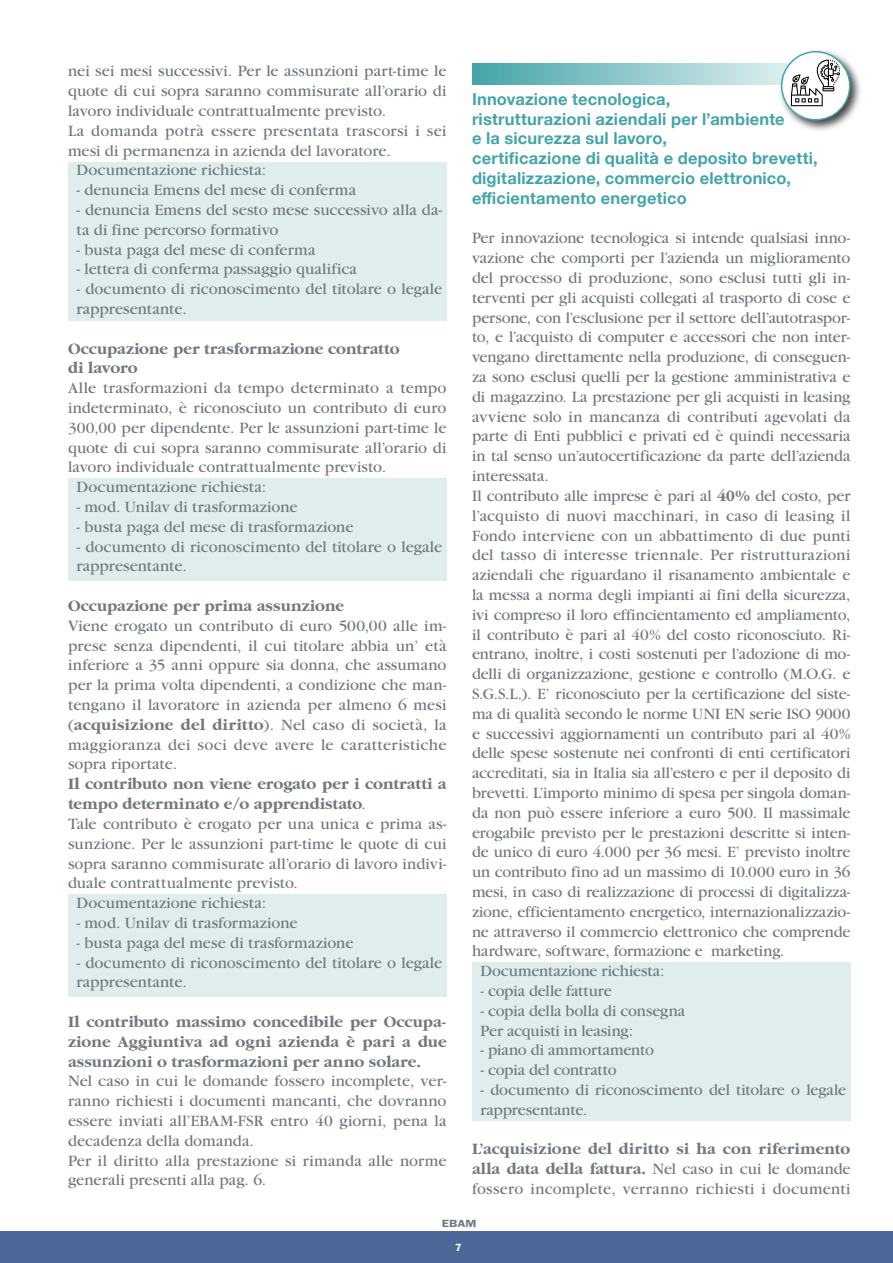
<style>
.page{position:relative;width:893px;height:1263px;background:#fff}
.page>*{position:absolute;margin:0;border:0;box-sizing:border-box;transform-origin:0 0}
.t1{font:16.5px/19.8px "Garamond";color:#72797e}
.t2{font:700 16.5px/19.8px "Garamond";color:#72797e}
.t3{font:700 16.5px/19.8px "Helvetica Neue";letter-spacing:.01em;color:#44a5a9}
.t4{font:16.5px "Garamond";letter-spacing:.02em;color:#72797e}
.t5{font:600 10.5px "Franklin Gothic";color:#72797e;scale:1.2 1}
.t6{font:600 10.5px "Franklin Gothic";color:#fff}
.s1{font-weight:700}
.s2{font-weight:400}
</style>
<div class="page">
<div style="left:472px;top:962px;width:378px;height:159px;background:#dfeded"></div>
<div style="left:68px;top:162px;width:378px;height:159px;background:#dfeded"></div>
<div style="left:68px;top:894px;width:378px;height:102px;background:#dfeded"></div>
<div style="left:68px;top:478px;width:378px;height:102px;background:#dfeded"></div>
<svg style="left:472px;top:64px;width:305px;height:21px;background:#8dc8ca"></svg>
<div style="left:777px;top:47px;width:86px;height:86px;background:#000;opacity:.75"></div>
<svg style="left:782px;top:52px;width:68px;height:68px"></svg>
<div style="left:781px;top:51px;width:69px;height:70px;border:2px solid #44a5a9;border-radius:50%"></div>
<svg style="left:791px;top:60px;width:49px;height:46px"></svg>
<div style="left:0;top:1231px;width:893px;height:32px;background:#4b6899"></div>
<p class="t1" style="left:68px;top:62px;width:380px">nei sei mesi successivi. Per le assunzioni part-time le</p>
<p class="t1" style="left:68px;top:81px;width:380px">quote di cui sopra saranno commisurate all’orario di</p>
<p class="t1" style="left:68px;top:101px;width:320px">lavoro individuale contrattualmente previsto.</p>
<p class="t4" style="left:68px;top:122px;width:380px">La domanda potrà essere presentata trascorsi i sei</p>
<p class="t1" style="left:68px;top:141px;width:324px">mesi di permanenza in azienda del lavoratore.</p>
<p class="t1" style="left:77px;top:161px;width:191px">Documentazione richiesta:</p>
<p class="t1" style="left:77px;top:180px;width:281px">- denuncia Emens del mese di conferma</p>
<p class="t1" style="left:77px;top:200px;width:367px">- denuncia Emens del sesto mese successivo alla da&shy;ta di fine percorso formativo</p>
<p class="t1" style="left:77px;top:240px;width:240px">- busta paga del mese di conferma</p>
<p class="t1" style="left:77px;top:260px;width:282px">- lettera di conferma passaggio qualifica</p>
<p class="t1" style="left:77px;top:279px;width:367px">- documento di riconoscimento del titolare o legale rappresentante.</p>
<p class="t2" style="left:68px;top:339px;width:333px">Occupazione per trasformazione contratto di lavoro</p>
<p class="t1" style="left:68px;top:378px;width:380px">Alle trasformazioni da tempo determinato a tempo</p>
<p class="t1" style="left:68px;top:398px;width:380px">indeterminato, è riconosciuto un contributo di euro</p>
<p class="t1" style="left:68px;top:418px;width:380px">300,00 per dipendente. Per le assunzioni part-time le</p>
<p class="t1" style="left:68px;top:438px;width:380px">quote di cui sopra saranno commisurate all’orario di</p>
<p class="t1" style="left:68px;top:458px;width:320px">lavoro individuale contrattualmente previsto.</p>
<p class="t1" style="left:77px;top:477px;width:191px">Documentazione richiesta:</p>
<p class="t1" style="left:77px;top:497px;width:223px">- mod. Unilav di trasformazione</p>
<p class="t1" style="left:77px;top:517px;width:278px">- busta paga del mese di trasformazione</p>
<p class="t1" style="left:77px;top:537px;width:367px">- documento di riconoscimento del titolare o legale rappresentante.</p>
<p class="t2" style="left:68px;top:596px;width:278px">Occupazione per prima assunzione</p>
<p class="t1" style="left:68px;top:616px;width:380px;text-align:justify">Viene erogato un contributo di euro 500,00 alle im&shy;prese senza dipendenti, il cui titolare abbia un’ età inferiore a 35 anni oppure sia donna, che assumano per la prima volta dipendenti, a condizione che man&shy;tengano il lavoratore in azienda per almeno 6 mesi (<span class="s1">acquisizione del diritto</span>). Nel caso di società, la maggioranza dei soci deve avere le caratteristiche sopra riportate.</p>
<p class="t2" style="left:68px;top:774px;width:380px">Il contributo non viene erogato per i contratti a</p>
<p class="t2" style="left:68px;top:794px;width:299px">tempo determinato e/o apprendistato<span class="s2">.</span></p>
<p class="t1" style="left:68px;top:814px;width:380px">Tale contributo è erogato per una unica e prima as-</p>
<p class="t1" style="left:68px;top:834px;width:380px">sunzione. Per le assunzioni part-time le quote di cui</p>
<p class="t1" style="left:68px;top:854px;width:380px">sopra saranno commisurate all’orario di lavoro indivi-</p>
<p class="t1" style="left:68px;top:873px;width:231px">duale contrattualmente previsto.</p>
<p class="t1" style="left:77px;top:893px;width:191px">Documentazione richiesta:</p>
<p class="t1" style="left:77px;top:913px;width:223px">- mod. Unilav di trasformazione</p>
<p class="t1" style="left:77px;top:933px;width:278px">- busta paga del mese di trasformazione</p>
<p class="t1" style="left:77px;top:953px;width:367px">- documento di riconoscimento del titolare o legale rappresentante.</p>
<p class="t2" style="left:68px;top:1012px;width:380px;text-align:justify">Il contributo massimo concedibile per Occupa&shy;zione Aggiuntiva ad ogni azienda è pari a due assunzioni o trasformazioni per anno solare.</p>
<p class="t1" style="left:68px;top:1071px;width:380px">Nel caso in cui le domande fossero incomplete, ver&shy;ranno richiesti i documenti mancanti, che dovranno essere inviati all’EBAM-FSR entro 40 giorni, pena la decadenza della domanda.<br>Per il diritto alla prestazione si rimanda alle norme generali presenti alla pag. 6.</p>
<p class="t3" style="left:472px;top:88px;width:347px">Innovazione tecnologica,<br>ristrutturazioni aziendali per l’ambiente<br>e la sicurezza sul lavoro,<br>certificazione di qualità e deposito brevetti, digitalizzazione, commercio elettronico, efficientamento energetico</p>
<p class="t1" style="left:472px;top:229px;width:380px">Per innovazione tecnologica si intende qualsiasi inno-</p>
<p class="t1" style="left:472px;top:248px;width:380px">vazione che comporti per l’azienda un miglioramento</p>
<p class="t1" style="left:472px;top:268px;width:380px">del processo di produzione, sono esclusi tutti gli in-</p>
<p class="t1" style="left:472px;top:288px;width:380px">terventi per gli acquisti collegati al trasporto di cose e</p>
<p class="t1" style="left:472px;top:308px;width:380px">persone, con l’esclusione per il settore dell’autotraspor-</p>
<p class="t1" style="left:472px;top:328px;width:380px">to, e l’acquisto di computer e accessori che non inter-</p>
<p class="t1" style="left:472px;top:347px;width:380px">vengano direttamente nella produzione, di conseguen-</p>
<p class="t1" style="left:472px;top:367px;width:380px">za sono esclusi quelli per la gestione amministrativa e</p>
<p class="t1" style="left:472px;top:387px;width:380px">di magazzino. La prestazione per gli acquisti in leasing</p>
<p class="t1" style="left:472px;top:407px;width:380px">avviene solo in mancanza di contributi agevolati da</p>
<p class="t1" style="left:472px;top:427px;width:380px">parte di Enti pubblici e privati ed è quindi necessaria</p>
<p class="t1" style="left:472px;top:446px;width:380px">in tal senso un’autocertificazione da parte dell’azienda</p>
<p class="t1" style="left:472px;top:466px;width:78px">interessata.</p>
<p class="t1" style="left:472px;top:486px;width:380px">Il contributo alle imprese è pari al <span class="s1">40%</span> del costo, per</p>
<p class="t4" style="left:472px;top:507px;width:380px">l’acquisto di nuovi macchinari, in caso di leasing il</p>
<p class="t1" style="left:472px;top:526px;width:380px">Fondo interviene con un abbattimento di due punti</p>
<p class="t4" style="left:472px;top:546px;width:380px">del tasso di interesse triennale. Per ristrutturazioni</p>
<p class="t1" style="left:472px;top:565px;width:380px">aziendali che riguardano il risanamento ambientale e</p>
<p class="t1" style="left:472px;top:585px;width:380px">la messa a norma degli impianti ai fini della sicurezza,</p>
<p class="t1" style="left:472px;top:605px;width:380px">ivi compreso il loro effincientamento ed ampliamento,</p>
<p class="t1" style="left:472px;top:625px;width:380px">il contributo è pari al 40% del costo riconosciuto. Ri-</p>
<p class="t1" style="left:472px;top:644px;width:380px">entrano, inoltre, i costi sostenuti per l’adozione di mo-</p>
<p class="t1" style="left:472px;top:664px;width:380px">delli di organizzazione, gestione e controllo (M.O.G. e</p>
<p class="t1" style="left:472px;top:684px;width:380px">S.G.S.L.). E’ riconosciuto per la certificazione del siste-</p>
<p class="t1" style="left:472px;top:704px;width:380px">ma di qualità secondo le norme UNI EN serie ISO 9000</p>
<p class="t1" style="left:472px;top:724px;width:380px">e successivi aggiornamenti un contributo pari al 40%</p>
<p class="t1" style="left:472px;top:743px;width:380px">delle spese sostenute nei confronti di enti certificatori</p>
<p class="t1" style="left:472px;top:763px;width:380px">accreditati, sia in Italia sia all’estero e per il deposito di</p>
<p class="t1" style="left:472px;top:783px;width:380px">brevetti. L’importo minimo di spesa per singola doman-</p>
<p class="t1" style="left:472px;top:803px;width:380px">da non può essere inferiore a euro 500. Il massimale</p>
<p class="t1" style="left:472px;top:823px;width:380px">erogabile previsto per le prestazioni descritte si inten-</p>
<p class="t1" style="left:472px;top:842px;width:380px">de unico di euro 4.000 per 36 mesi. E’ previsto inoltre</p>
<p class="t1" style="left:472px;top:862px;width:380px">un contributo fino ad un massimo di 10.000 euro in 36</p>
<p class="t1" style="left:472px;top:882px;width:380px">mesi, in caso di realizzazione di processi di digitalizza-</p>
<p class="t1" style="left:472px;top:902px;width:380px">zione, efficientamento energetico, internazionalizzazio-</p>
<p class="t1" style="left:472px;top:922px;width:380px">ne attraverso il commercio elettronico che comprende</p>
<p class="t1" style="left:472px;top:941px;width:314px">hardware, software, formazione e marketing.</p>
<p class="t1" style="left:480px;top:961px;width:185px">Documentazione richiesta:</p>
<p class="t1" style="left:480px;top:981px;width:133px">- copia delle fatture</p>
<p class="t1" style="left:480px;top:1001px;width:206px">- copia della bolla di consegna<br>Per acquisti in leasing:</p>
<p class="t1" style="left:480px;top:1040px;width:175px">- piano di ammortamento</p>
<p class="t1" style="left:480px;top:1060px;width:138px">- copia del contratto</p>
<p class="t1" style="left:480px;top:1080px;width:367px">- documento di riconoscimento del titolare o legale rappresentante.</p>
<p class="t1" style="left:472px;top:1139px;width:380px;text-align:justify"><span class="s1">L’acquisizione del diritto si ha con riferimento alla data della fattura.</span> Nel caso in cui le domande fossero incomplete, verranno richiesti i documenti</p>
<p class="t5" style="left:442px;top:1217px;width:30px">EBAM</p>
<p class="t6" style="left:455px;top:1241px;width:8px">7</p>
</div>
